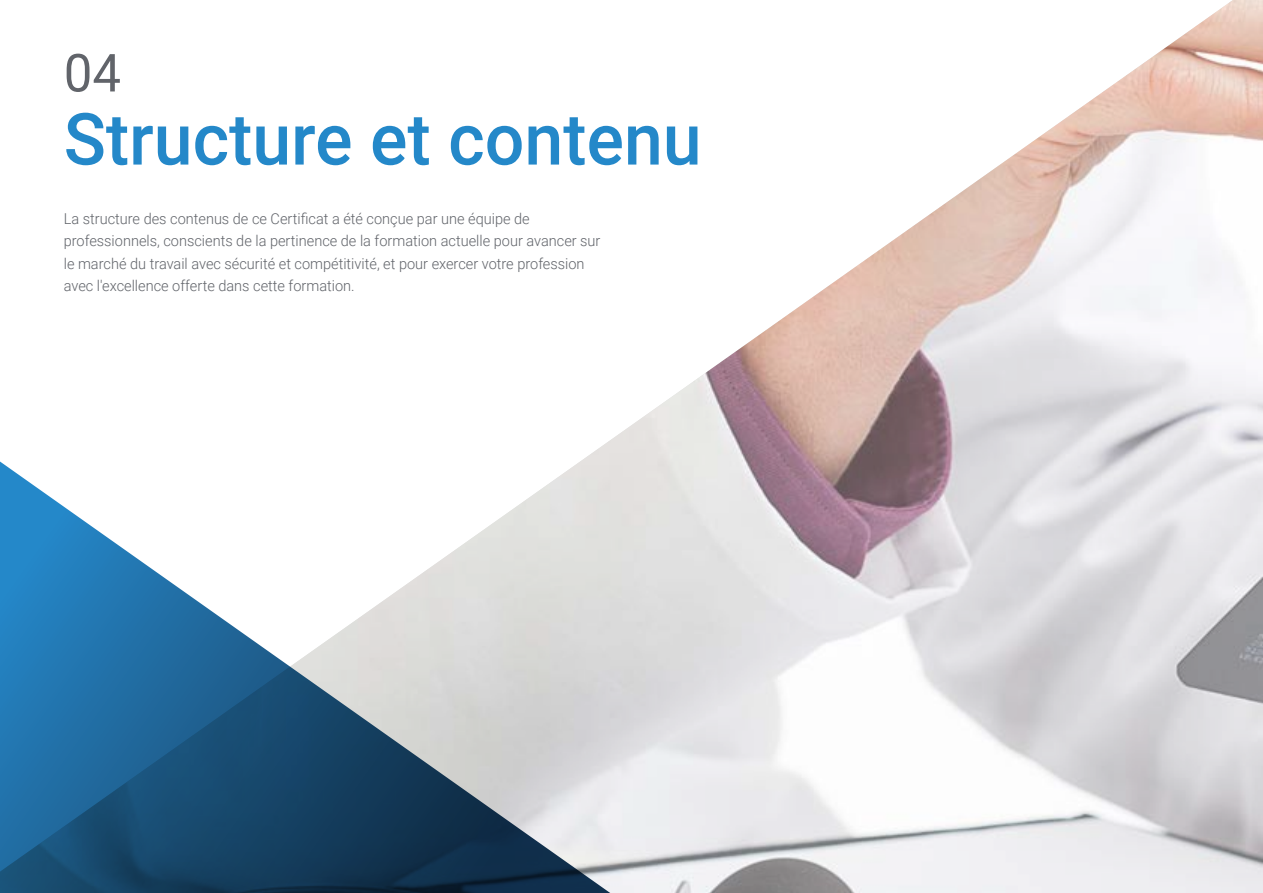
<style>
.page{position:relative;width:1263px;height:893px;background:#fff}
.page>*{position:absolute;margin:0;border:0;box-sizing:border-box;transform-origin:0 0}
.t1{font:500 72px "Roboto";color:#2488c9}
.t2{font:52.5px "Roboto";color:#61646a}
.t3{font:300 15px/22.5px "Roboto";color:#61646a}
</style>
<div class="page">
<img style="left:602px;top:0;width:661px;height:893px">
<svg style="left:0;top:446px;width:640px;height:447px"></svg>
<h2 class="t2" style="left:64px;top:36px;width:59px">04</h2>
<h1 class="t1" style="left:64px;top:89px;width:639px">Structure et contenu</h1>
<p class="t3" style="left:64px;top:207px;width:538px">La structure des contenus de ce Certificat a été conçue par une équipe de professionnels, conscients de la pertinence de la formation actuelle pour avancer sur le marché du travail avec sécurité et compétitivité, et pour exercer votre profession avec l'excellence offerte dans cette formation.</p>
</div>
